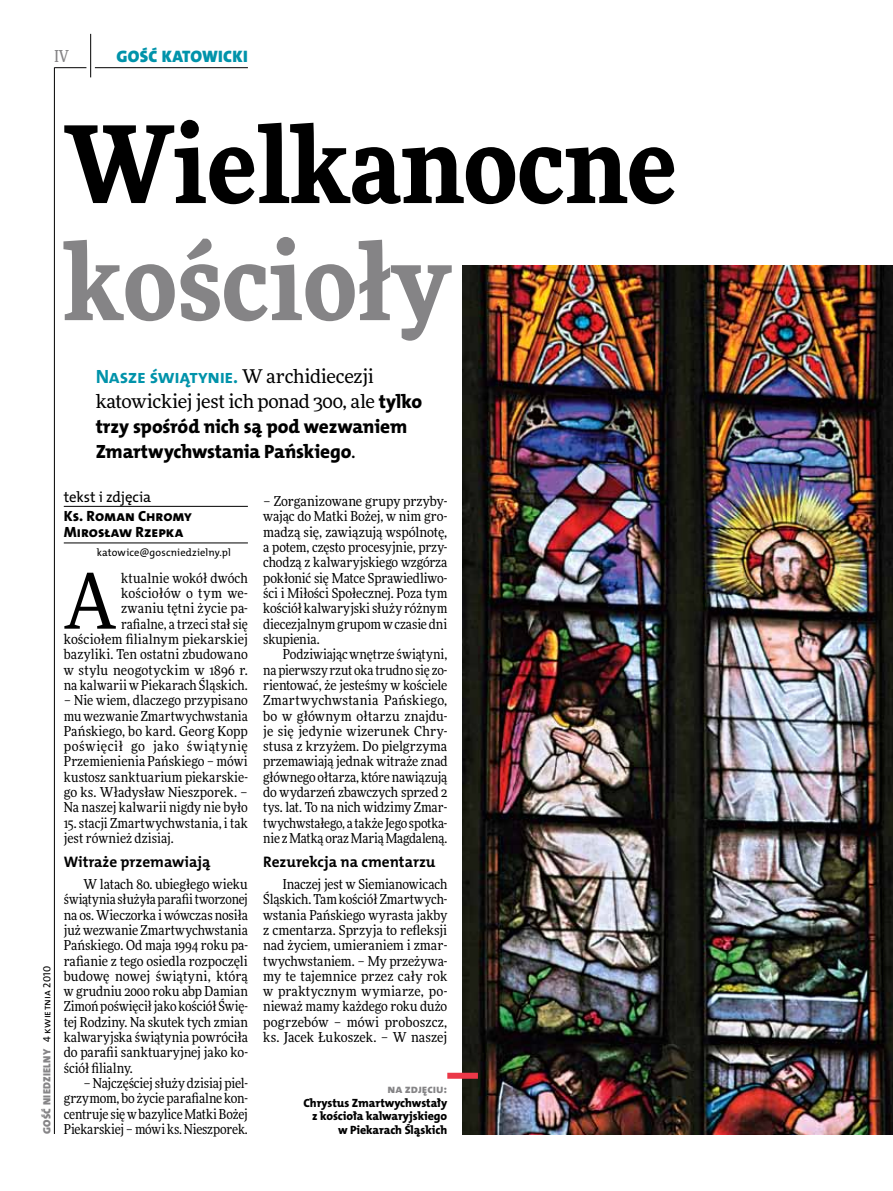
<style>
.page{position:relative;width:893px;height:1191px;background:#fff}
.page>*{position:absolute;margin:0;border:0;box-sizing:border-box;transform-origin:0 0}
.t1{font:900 106.5px "Freeday Narrow";color:#000}
.t2{font:900 106.5px "Freeday Narrow";color:#858486}
.t3{font:76.95px "Freeday Narrow News";color:#000}
.t4{font:19.35px/24.9px "The Mix HP8 Ex Bld";letter-spacing:-.01em;color:#000}
.t5{font:19.35px "The Mix HP7 Bld";letter-spacing:-.02em;color:#0093aa}
.t6{font:18.9px "Freeday News";letter-spacing:-.015em;color:#000}
.t7{font:16.65px "The Mix HP9 Blk";letter-spacing:.02em;color:#0093aa}
.t8{font:500 16.5px "Freeday Narrow";color:#858486;scale:.9 1}
.t9{font:15.3px "The Mix HP7 Bld";letter-spacing:-.005em;color:#000}
.t10{font:14.85px/15.3px "The Mix HP8 Ex Bld";color:#000}
.t11{font:14.85px "The Mix HP5 Plain";letter-spacing:-.01em;color:#000}
.t12{font:13.65px/15.3px "Freeday Narrow News";letter-spacing:.005em;color:#000;text-align:justify}
.t13{font:12px/13.5px "The Mix HP8 Ex Bld";letter-spacing:-.005em;color:#000;text-align:right}
.t14{font:12px "The Mix HP8 Ex Bld";letter-spacing:-.005em;color:#858486}
.t15{font:10.5px "The Mix HP9 Blk";letter-spacing:.025em;color:#858486}
.t16{font:10.5px "The Mix HP5 Plain";letter-spacing:.01em;color:#000}
.s1{font-family:"The Mix HP5 Plain";color:#000}
.s2{font-family:"Freeday News";font-size:18.9px;color:#000}
.s3{font-family:"The Mix HP8 Ex Bld";font-size:19.35px}
.s4{font-family:"Freeday News";font-size:18.9px}
</style>
<div class="page">
<hr style="left:54px;top:67px;width:1px;height:1067px;background:#000">
<hr style="left:90px;top:34px;width:1px;height:43px;background:#000">
<hr style="left:54px;top:67px;width:32px;height:1px;background:#000">
<hr style="left:95px;top:67px;width:153px;height:1px;background:#000">
<hr style="left:64px;top:506px;width:184px;height:1px;background:#000">
<hr style="left:64px;top:542px;width:184px;height:1px;background:#000">
<img style="left:463px;top:266px;width:430px;height:868px">
<div style="left:447px;top:1072px;width:31px;height:6px;background:#eb3848"></div>
<p class="t8" style="left:54px;top:46px;width:17px">IV</p>
<p class="t7" style="left:117px;top:46px;width:133px">GOŚĆ KATOWICKI</p>
<p class="t15" style="left:40px;top:1134px;width:169px;rotate:-90deg">GOŚĆ NIEDZIELNY <span class="s1">4 kwietnia 2010</span></p>
<h1 class="t1" style="left:64px;top:95px;width:614px">Wielkanocne</h1>
<h1 class="t2" style="left:64px;top:212px;width:388px">kościoły</h1>
<h3 class="t5" style="left:96px;top:364px;width:280px">Nasze świątynie. <span class="s2">W archidiecezji</span></h3>
<h3 class="t6" style="left:96px;top:389px;width:328px">katowickiej jest ich ponad 300, ale <span class="s3">tylko</span></h3>
<h3 class="t4" style="left:96px;top:414px;width:313px">trzy spośród nich są pod wezwaniem<br>Zmartwychwstania Pańskiego<span class="s4">.</span></h3>
<p class="t11" style="left:64px;top:487px;width:89px">tekst i zdjęcia</p>
<p class="t10" style="left:64px;top:509px;width:130px">Ks. Roman Chromy<br>Mirosław Rzepka</p>
<p class="t16" style="left:97px;top:546px;width:136px">katowice@goscniedzielny.pl</p>
<p class="t12" style="left:263px;top:493px;width:186px">– Zorganizowane grupy przyby&shy;wając do Matki Bożej, w nim gro&shy;madzą się, zawiązują wspólnotę, a potem, często procesyjnie, przy&shy;chodzą z kalwaryjskiego wzgórza pokłonić się Matce Sprawiedliwo&shy;ści i Miłości Społecznej. Poza tym kościół kalwaryjski służy różnym diecezjalnym grupom w czasie dni skupienia.</p>
<p class="t12" style="left:263px;top:646px;width:186px;text-indent:20px">Podziwiając wnętrze świątyni, na pierwszy rzut oka trudno się zo&shy;rientować, że jesteśmy w kościele Zmartwychwstania Pańskiego, bo w głównym ołtarzu znajdu&shy;je się jedynie wizerunek Chry&shy;stusa z krzyżem. Do pielgrzyma przemawiają jednak witraże znad głównego ołtarza, które nawiązują do wydarzeń zbawczych sprzed 2 tys. lat. To na nich widzimy Zmar&shy;twychwstałego, a także Jego spotka&shy;nie z Matką oraz Marią Magdaleną.</p>
<p class="t9" style="left:263px;top:852px;width:174px">Rezurekcja na cmentarzu</p>
<p class="t12" style="left:263px;top:876px;width:186px;text-indent:20px">Inaczej jest w Siemianowicach Śląskich. Tam kościół Zmartwych&shy;wstania Pańskiego wyrasta jakby z cmentarza. Sprzyja to refleksji nad życiem, umieraniem i zmar&shy;twychwstaniem. – My przeżywa&shy;my te tajemnice przez cały rok w praktycznym wymiarze, po&shy;nieważ mamy każdego roku dużo pogrzebów – mówi proboszcz, ks. Jacek Łukoszek. – W naszej</p>
<p class="t12" style="left:64px;top:570px;width:186px;text-align:right">ktualnie wokół dwóch kościołów o tym we-<br>zwaniu tętni życie pa-<br>rafialne, a trzeci stał się kościołem filialnym piekarskiej bazyliki. Ten ostatni zbudowano w stylu neogotyckim w 1896 r. na kalwarii w Piekarach Śląskich.</p>
<p class="t12" style="left:64px;top:692px;width:186px">– Nie wiem, dlaczego przypisano mu wezwanie Zmartwychwstania Pańskiego, bo kard. Georg Kopp poświęcił go jako świątynię Przemienienia Pańskiego – mówi kustosz sanktuarium piekarskie&shy;go ks. Władysław Nieszporek. – Na naszej kalwarii nigdy nie było</p>
<p class="t12" style="left:64px;top:815px;width:186px">15. stacji Zmartwychwstania, i tak jest również dzisiaj.</p>
<p class="t9" style="left:64px;top:852px;width:148px">Witraże przemawiają</p>
<p class="t12" style="left:64px;top:876px;width:186px;text-indent:20px">W latach 80. ubiegłego wieku świątynia służyła parafii tworzonej na os. Wieczorka i wówczas nosiła już wezwanie Zmartwychwstania Pańskiego. Od maja 1994 roku pa&shy;rafianie z tego osiedla rozpoczęli budowę nowej świątyni, którą w grudniu 2000 roku abp Damian Zimoń poświęcił jako kościół Świę&shy;tej Rodziny. Na skutek tych zmian kalwaryjska świątynia powróciła do parafii sanktuaryjnej jako ko&shy;ściół filialny.</p>
<p class="t12" style="left:64px;top:1075px;width:186px;text-indent:20px">– Najczęściej służy dzisiaj piel&shy;grzymom, bo życie parafialne kon&shy;centruje się w bazylice Matki Bożej Piekarskiej – mówi ks. Nieszporek.</p>
<h2 class="t3" style="left:64px;top:554px;width:54px">A</h2>
<p class="t14" style="left:388px;top:1081px;width:61px">na zdjęciu:</p>
<p class="t13" style="left:303px;top:1096px;width:145px">Chrystus Zmartwychwstały z kościoła kalwaryjskiego w Piekarach Śląskich</p>
</div>
